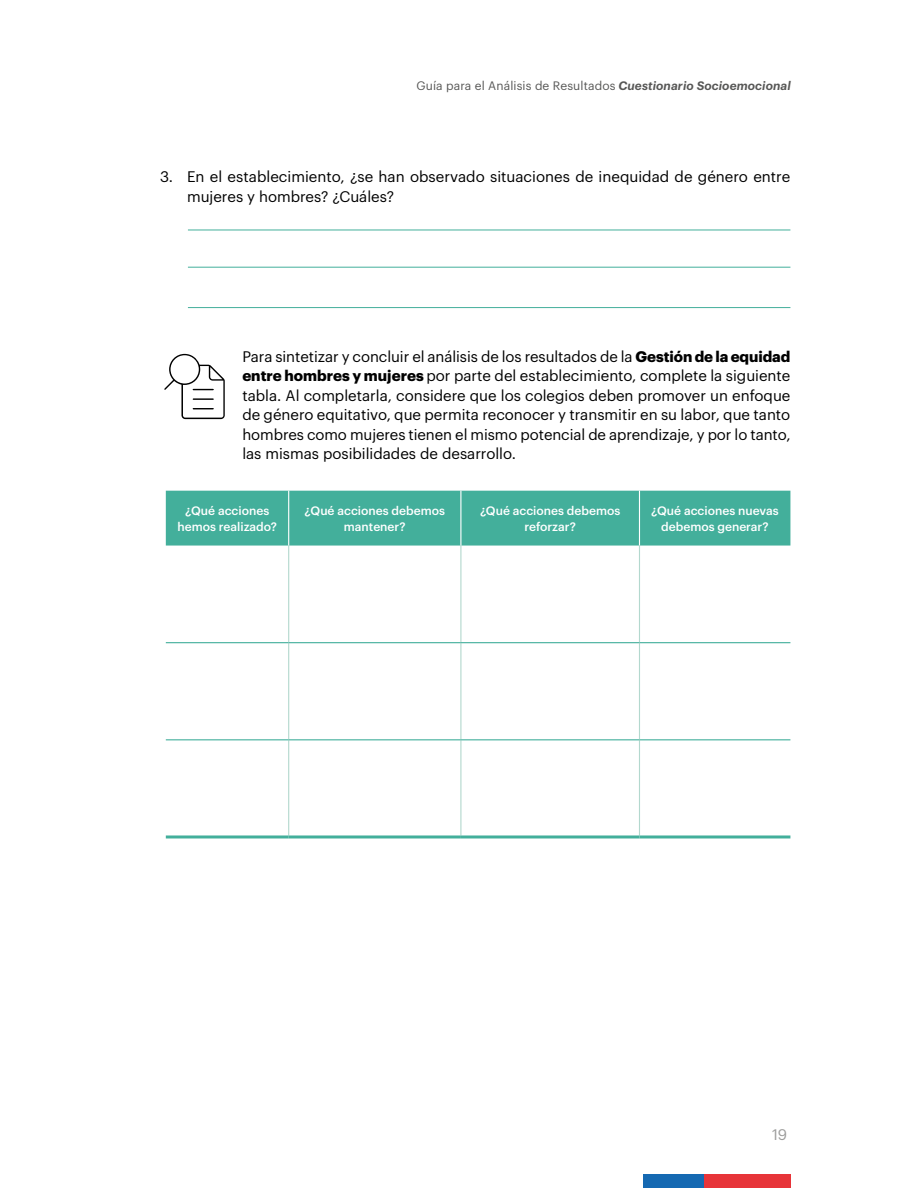
<style>
.page{position:relative;width:918px;height:1188px;background:#fff}
.page>*{position:absolute;margin:0;border:0;box-sizing:border-box;transform-origin:0 0}
.t1{font:15px/19.5px "Graphik";color:#000}
.t2{font:15px "Graphik";color:#9d9d9c}
.t3{font:500 12px/16.5px "Graphik";color:#fff;text-align:center}
.t4{font:12px "Graphik";letter-spacing:.01em;color:#575756}
.s1{font-weight:600;font-style:italic}
.s2{font-weight:700}
</style>
<div class="page">
<div style="left:644px;top:1174px;width:60px;height:14px;background:#1569b2"></div>
<div style="left:704px;top:1174px;width:86px;height:14px;background:#e73439"></div>
<div style="left:166px;top:491px;width:624px;height:55px;background:#43af9b"></div>
<hr style="left:288px;top:491px;width:1px;height:55px;background:#fff">
<hr style="left:460px;top:491px;width:1px;height:55px;background:#fff">
<hr style="left:639px;top:491px;width:1px;height:55px;background:#fff">
<hr style="left:288px;top:546px;width:1px;height:96px;background:#b3d8ce">
<hr style="left:288px;top:643px;width:1px;height:96px;background:#b3d8ce">
<hr style="left:288px;top:740px;width:1px;height:95px;background:#b3d8ce">
<hr style="left:460px;top:546px;width:1px;height:96px;background:#b3d8ce">
<hr style="left:460px;top:643px;width:1px;height:96px;background:#b3d8ce">
<hr style="left:460px;top:740px;width:1px;height:95px;background:#b3d8ce">
<hr style="left:639px;top:546px;width:1px;height:96px;background:#b3d8ce">
<hr style="left:639px;top:643px;width:1px;height:96px;background:#b3d8ce">
<hr style="left:639px;top:740px;width:1px;height:95px;background:#b3d8ce">
<hr style="left:166px;top:642px;width:123px;height:1px;background:#43af9b">
<hr style="left:289px;top:642px;width:172px;height:1px;background:#43af9b">
<hr style="left:461px;top:642px;width:178px;height:1px;background:#43af9b">
<hr style="left:639px;top:642px;width:151px;height:1px;background:#43af9b">
<hr style="left:166px;top:739px;width:123px;height:1px;background:#43af9b">
<hr style="left:289px;top:739px;width:172px;height:1px;background:#43af9b">
<hr style="left:461px;top:739px;width:178px;height:1px;background:#43af9b">
<hr style="left:639px;top:739px;width:151px;height:1px;background:#43af9b">
<hr style="left:166px;top:835px;width:123px;height:3px;background:#43af9b">
<hr style="left:289px;top:835px;width:172px;height:3px;background:#43af9b">
<hr style="left:461px;top:835px;width:178px;height:3px;background:#43af9b">
<hr style="left:639px;top:835px;width:151px;height:3px;background:#43af9b">
<svg style="left:164px;top:353px;width:61px;height:67px"></svg>
<hr style="left:188px;top:230px;width:602px;height:1px;background:#43af9b">
<hr style="left:188px;top:267px;width:602px;height:1px;background:#43af9b">
<hr style="left:188px;top:307px;width:602px;height:1px;background:#43af9b">
<p class="t4" style="left:416px;top:77px;width:376px">Guía para el Análisis de Resultados <span class="s1">Cuestionario Socioemocional</span></p>
<p class="t1" style="left:187px;top:166px;width:605px;text-indent:-27px">3. En el establecimiento, ¿se han observado situaciones de inequidad de género entre mujeres y hombres? ¿Cuáles?</p>
<p class="t1" style="left:242px;top:345px;width:550px;text-align:justify">Para sintetizar y concluir el análisis de los resultados de la <span class="s2">Gestión de la equidad entre hombres y mujeres</span> por parte del establecimiento, complete la siguiente tabla. Al completarla, considere que los colegios deben promover un enfoque de género equitativo, que permita reconocer y transmitir en su labor, que tanto hombres como mujeres tienen el mismo potencial de aprendizaje, y por lo tanto, las mismas posibilidades de desarrollo.</p>
<p class="t3" style="left:177px;top:501px;width:101px">¿Qué acciones hemos realizado?</p>
<p class="t3" style="left:305px;top:501px;width:142px">¿Qué acciones debemos mantener?</p>
<p class="t3" style="left:480px;top:501px;width:142px">¿Qué acciones debemos reforzar?</p>
<p class="t3" style="left:651px;top:501px;width:129px">¿Qué acciones nuevas debemos generar?</p>
<p class="t2" style="left:772px;top:1123px;width:17px">19</p>
</div>
